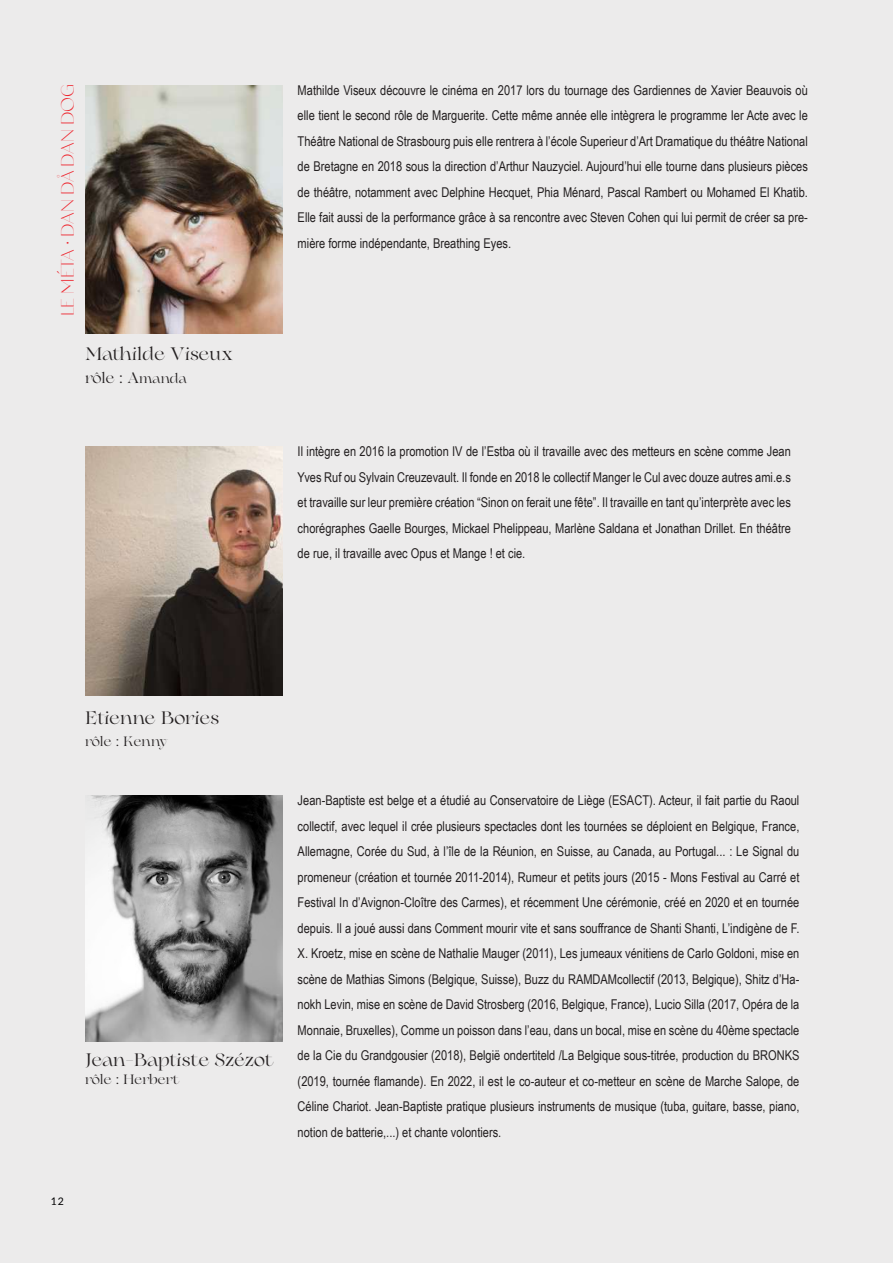
<style>
.page{position:relative;width:893px;height:1263px;background:#ecebeb}
.page>*{position:absolute;margin:0;border:0;box-sizing:border-box;transform-origin:0 0}
.t1{font:700 18px "Erotique";color:#231f20}
.t2{font:18px "Erotique Sans";color:#ee222b}
.t3{font:700 15px "Erotique";color:#231f20}
.t4{font:13.5px/25.5px "Arial Narrow";color:#231f20;text-align:justify}
.t5{font:700 13.5px "Erotique";color:#231f20}
.t6{font:10.5px "Lato";color:#000001}
.s1{font-size:13.5px}
</style>
<div class="page">
<img style="left:85px;top:446px;width:197px;height:250px">
<img style="left:85px;top:85px;width:197px;height:248px">
<img style="left:85px;top:795px;width:197px;height:247px">
<h1 class="t2" style="left:57px;top:316px;width:234px;rotate:-90deg">LE MÉTA • DAN DÅ DAN DOG</h1>
<h1 class="t1" style="left:85px;top:343px;width:150px">Mathilde Viseux</h1>
<p class="t3" style="left:85px;top:368px;width:103px">rôle : A<span class="s1">manda</span></p>
<p class="t4" style="left:298px;top:77px;width:512px">Mathilde Viseux découvre le cinéma en 2017 lors du tournage des Gardiennes de Xavier Beauvois où elle tient le second rôle de Marguerite. Cette même année elle intègrera le programme Ier Acte avec le Théâtre National de Strasbourg puis elle rentrera à l’école Superieur d’Art Dramatique du théâtre National de Bretagne en 2018 sous la direction d’Arthur Nauzyciel. Aujourd’hui elle tourne dans plusieurs pièces de théâtre, notamment avec Delphine Hecquet, Phia Ménard, Pascal Rambert ou Mohamed El Khatib.<br>Elle fait aussi de la performance grâce à sa rencontre avec Steven Cohen qui lui permit de créer sa pre&shy;mière forme indépendante, Breathing Eyes.</p>
<p class="t4" style="left:298px;top:438px;width:495px">Il intègre en 2016 la promotion IV de l’Estba où il travaille avec des metteurs en scène comme Jean Yves Ruf ou Sylvain Creuzevault. Il fonde en 2018 le collectif Manger le Cul avec douze autres ami.e.s et travaille sur leur première création “Sinon on ferait une fête”. Il travaille en tant qu’interprète avec les chorégraphes Gaelle Bourges, Mickael Phelippeau, Marlène Saldana et Jonathan Drillet. En théâtre de rue, il travaille avec Opus et Mange ! et cie.</p>
<h1 class="t1" style="left:85px;top:706px;width:136px">Etienne Bories</h1>
<p class="t5" style="left:85px;top:733px;width:84px">rôle : Kenny</p>
<h1 class="t1" style="left:85px;top:1049px;width:190px">Jean-Baptiste Szézot</h1>
<p class="t5" style="left:85px;top:1071px;width:96px">rôle : Herbert</p>
<p class="t6" style="left:51px;top:1194px;width:14px">12</p>
<p class="t4" style="left:298px;top:787px;width:503px">Jean-Baptiste est belge et a étudié au Conservatoire de Liège (ESACT). Acteur, il fait partie du Raoul collectif, avec lequel il crée plusieurs spectacles dont les tournées se déploient en Belgique, France, Allemagne, Corée du Sud, à l’île de la Réunion, en Suisse, au Canada, au Portugal... : Le Signal du promeneur (création et tournée 2011-2014), Rumeur et petits jours (2015 - Mons Festival au Carré et Festival In d’Avignon-Cloître des Carmes), et récemment Une cérémonie, créé en 2020 et en tournée depuis. Il a joué aussi dans Comment mourir vite et sans souffrance de Shanti Shanti, L’indigène de F.<br>X. Kroetz, mise en scène de Nathalie Mauger (2011), Les jumeaux vénitiens de Carlo Goldoni, mise en scène de Mathias Simons (Belgique, Suisse), Buzz du RAMDAMcollectif (2013, Belgique), Shitz d’Ha&shy;nokh Levin, mise en scène de David Strosberg (2016, Belgique, France), Lucio Silla (2017, Opéra de la Monnaie, Bruxelles), Comme un poisson dans l’eau, dans un bocal, mise en scène du 40ème spectacle de la Cie du Grandgousier (2018), België ondertiteld /La Belgique sous-titrée, production du BRONKS (2019, tournée flamande). En 2022, il est le co-auteur et co-metteur en scène de Marche Salope, de Céline Chariot. Jean-Baptiste pratique plusieurs instruments de musique (tuba, guitare, basse, piano, notion de batterie,...) et chante volontiers.</p>
</div>
